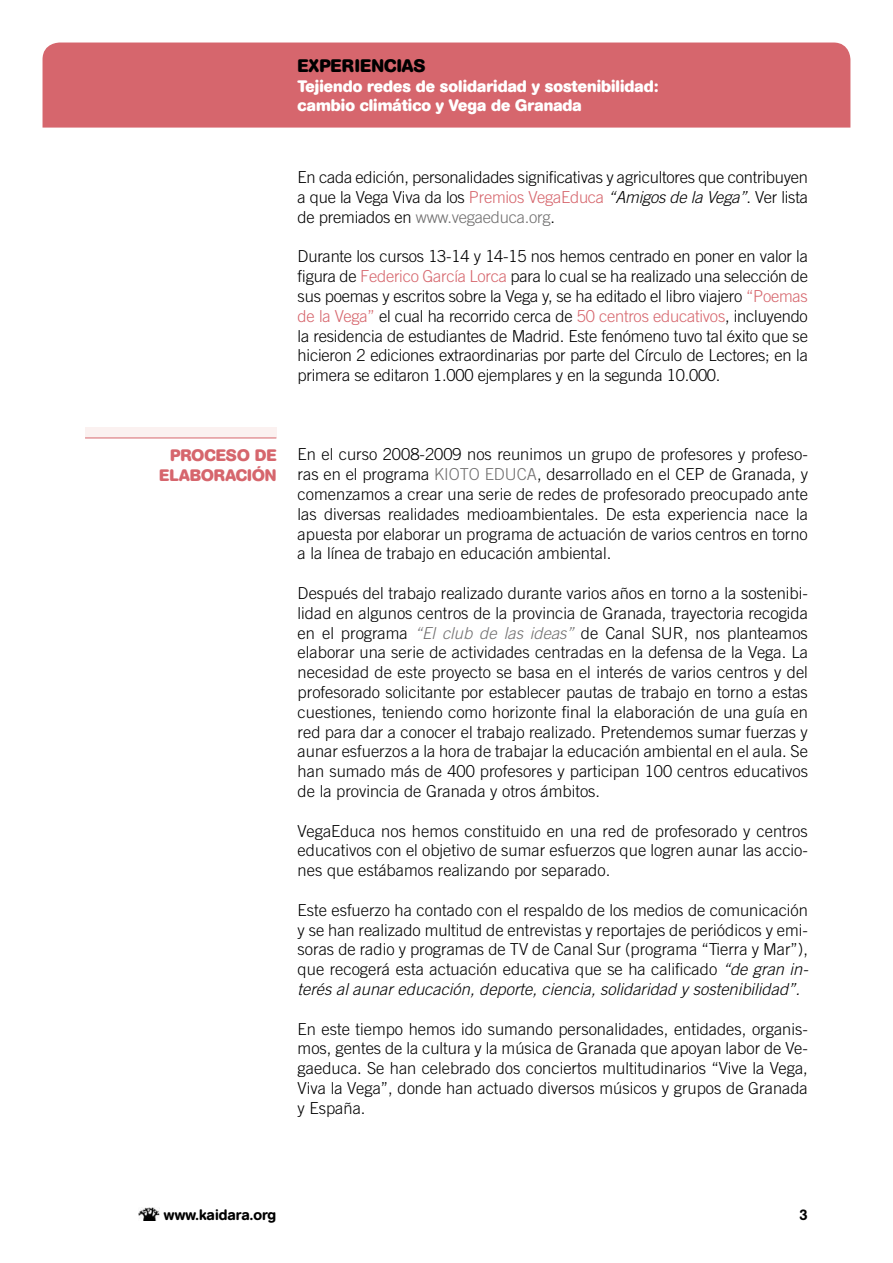
<style>
.page{position:relative;width:893px;height:1263px;background:#fff}
.page>*{position:absolute;margin:0;border:0;box-sizing:border-box;transform-origin:0 0}
.t1{font:700 18px "AG Book Rounded";letter-spacing:.02em;color:#000}
.t2{font:300 16.5px/19.8px "Trade Gothic";color:#000;text-align:justify}
.t3{font:700 16.5px/19.8px "AG Book Rounded";color:#fff}
.t4{font:700 16.5px/19.8px "AG Book Rounded";color:#d6666d;text-align:right}
.t5{font:500 15px "AG Book Rounded";color:#000}
.s1{color:#d6666d}
.s2{font-style:italic}
.s3{color:#706f6f}
.s4{font-style:italic;color:#706f6f}
</style>
<div class="page">
<img style="left:139px;top:1207px;width:20px;height:13px">
<div style="left:43px;top:43px;width:807px;height:85px;background:#d6666d"></div>
<div style="left:85px;top:427px;width:191px;height:11px;background:#fbf1f0"></div>
<hr style="left:85px;top:438px;width:191px;height:1px;background:#d6666d">
<p class="t1" style="left:298px;top:55px;width:129px">EXPERIENCIAS</p>
<p class="t3" style="left:298px;top:76px;width:362px">Tejiendo redes de solidaridad y sostenibilidad: cambio climático y Vega de Granada</p>
<p class="t2" style="left:298px;top:167px;width:512px">En cada edición, personalidades significativas y agricultores que contribuyen a que la Vega Viva da los <span class="s1">Premios VegaEduca</span> <span class="s2">“Amigos de la Vega”</span>. Ver lista de premiados en <span class="s3">www.vegaeduca.org</span>.</p>
<p class="t2" style="left:298px;top:246px;width:512px">Durante los cursos 13-14 y 14-15 nos hemos centrado en poner en valor la figura de <span class="s1">Federico García Lorca</span> para lo cual se ha realizado una selección de sus poemas y escritos sobre la Vega y, se ha editado el libro viajero <span class="s1">“Poemas de la Vega”</span> el cual ha recorrido cerca de <span class="s1">50 centros educativos</span>, incluyendo la residencia de estudiantes de Madrid. Este fenómeno tuvo tal éxito que se hicieron 2 ediciones extraordinarias por parte del Círculo de Lectores; en la primera se editaron 1.000 ejemplares y en la segunda 10.000.</p>
<p class="t4" style="left:159px;top:446px;width:119px">PROCESO DE<br>ELABORACIÓN</p>
<p class="t2" style="left:298px;top:444px;width:512px">En el curso 2008-2009 nos reunimos un grupo de profesores y profeso&shy;ras en el programa <span class="s3">KIOTO EDUCA</span>, desarrollado en el CEP de Granada, y comenzamos a crear una serie de redes de profesorado preocupado ante las diversas realidades medioambientales. De esta experiencia nace la apuesta por elaborar un programa de actuación de varios centros en torno a la línea de trabajo en educación ambiental.</p>
<p class="t2" style="left:298px;top:583px;width:512px">Después del trabajo realizado durante varios años en torno a la sostenibi&shy;lidad en algunos centros de la provincia de Granada, trayectoria recogida en el programa <span class="s4">“El club de las ideas”</span> de Canal SUR, nos planteamos elaborar una serie de actividades centradas en la defensa de la Vega. La necesidad de este proyecto se basa en el interés de varios centros y del profesorado solicitante por establecer pautas de trabajo en torno a estas cuestiones, teniendo como horizonte final la elaboración de una guía en red para dar a conocer el trabajo realizado. Pretendemos sumar fuerzas y aunar esfuerzos a la hora de trabajar la educación ambiental en el aula. Se han sumado más de 400 profesores y participan 100 centros educativos de la provincia de Granada y otros ámbitos.</p>
<p class="t2" style="left:298px;top:821px;width:512px">VegaEduca nos hemos constituido en una red de profesorado y centros educativos con el objetivo de sumar esfuerzos que logren aunar las accio&shy;nes que estábamos realizando por separado.</p>
<p class="t2" style="left:298px;top:900px;width:512px">Este esfuerzo ha contado con el respaldo de los medios de comunicación y se han realizado multitud de entrevistas y reportajes de periódicos y emi&shy;soras de radio y programas de TV de Canal Sur (programa “Tierra y Mar”), que recogerá esta actuación educativa que se ha calificado <span class="s2">“de gran in&shy;terés al aunar educación, deporte, ciencia, solidaridad y sostenibilidad”.</span></p>
<p class="t2" style="left:298px;top:1019px;width:512px">En este tiempo hemos ido sumando personalidades, entidades, organis&shy;mos, gentes de la cultura y la música de Granada que apoyan labor de Ve&shy;gaeduca. Se han celebrado dos conciertos multitudinarios “Vive la Vega, Viva la Vega”, donde han actuado diversos músicos y grupos de Granada y España.</p>
<p class="t5" style="left:164px;top:1206px;width:114px">www.kaidara.org</p>
<p class="t5" style="left:799px;top:1206px;width:10px">3</p>
</div>
